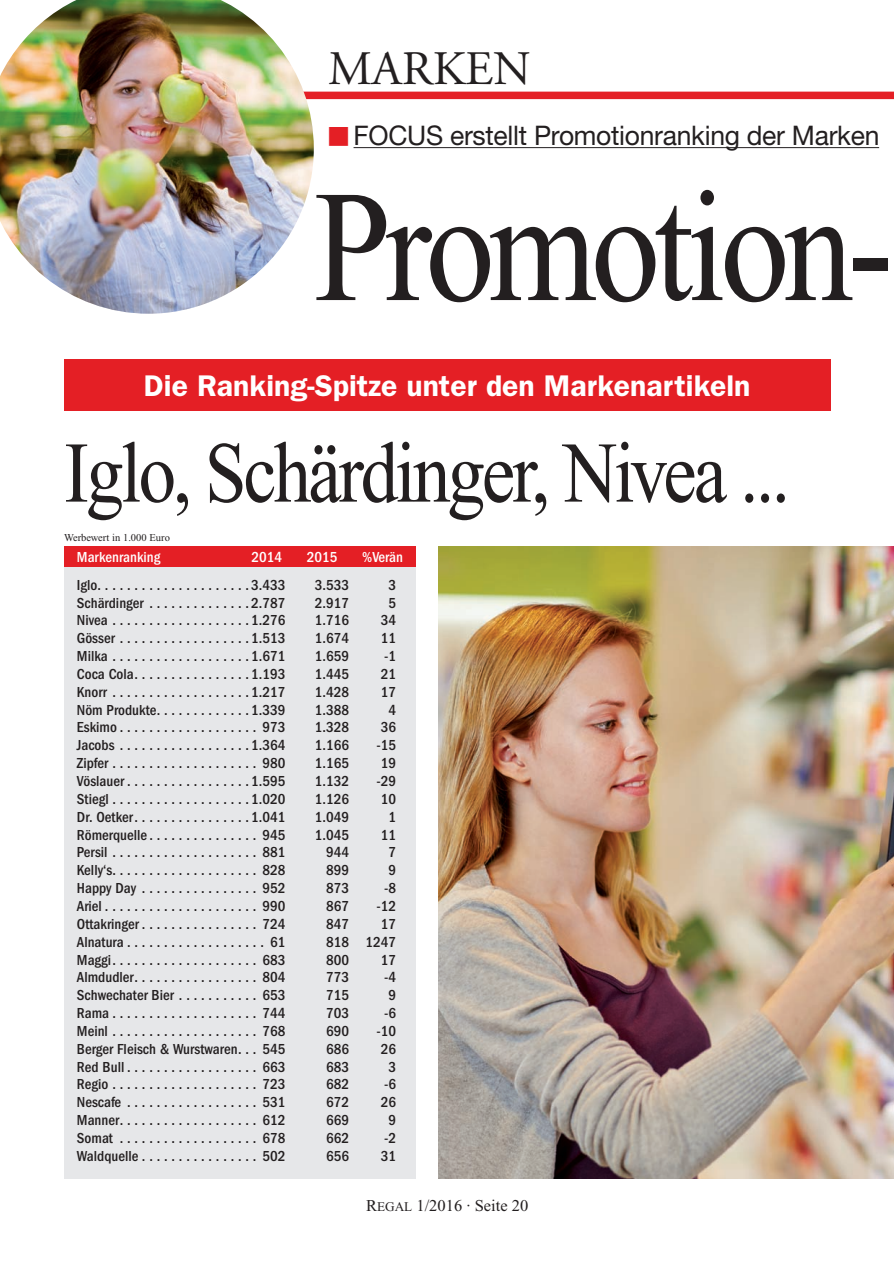
<style>
.page{position:relative;width:894px;height:1264px;background:#fff}
.page>*{position:absolute;margin:0;border:0;box-sizing:border-box;transform-origin:0 0}
.Bildunterschrift_fra{font:158.7px "Times New Roman";letter-spacing:-.04em;color:#231f20;scale:.87 1}
.Bildunterschrift_fra-2{font:86.25px "Times New Roman";letter-spacing:-.04em;color:#231f20;scale:.87 1}
.t1{font:48px "Adobe Garamond Pro";color:#231f20}
.Fliesstext_Times_NR{font:600 30px "ITC Franklin Gothic Std";color:#fff}
.VORSPANN_helvetica_5{font:27px "Helvetica Neue LT Std";letter-spacing:-.01em;color:#231f20}
.t2{font:16.5px "Times New Roman";color:#231f20}
.Fliesstext_Times_NR-2{font:500 condensed 15px "ITC Franklin Gothic Std";color:#231f20}
.Fliesstext_Times_NR-3{font:500 condensed 15px "ITC Franklin Gothic Std";color:#fff}
.Fliesstext_Times_NR-4{font:10.5px "Times New Roman";color:#231f20}
.s1{font-family:"Times New Roman PS SC800";font-size:13.2px}
</style>
<div class="page">
<div style="left:0;top:92px;width:893px;height:7px;background:#e41f25"></div>
<hr style="left:353px;top:147px;width:525px;height:1px;background:#231f20">
<img style="left:0;top:0;width:313px;height:314px">
<div style="left:64px;top:360px;width:765px;height:51px;background:#e41f25"></div>
<img style="left:438px;top:546px;width:455px;height:632px">
<div style="left:64px;top:566px;width:351px;height:612px;background:#e6e7e9"></div>
<div style="left:64px;top:546px;width:351px;height:20px;background:#e41f25"></div>
<p class="t1" style="left:328px;top:40px;width:204px">MARKEN</p>
<p class="VORSPANN_helvetica_5" style="left:353px;top:119px;width:527px">FOCUS erstellt Promotionranking der Marken</p>
<p class="Bildunterschrift_fra" style="left:313px;top:161px;width:667px">Promotion-</p>
<p class="Fliesstext_Times_NR" style="left:144px;top:367px;width:607px">Die Ranking-Spitze unter den Markenartikeln</p>
<p class="Bildunterschrift_fra-2" style="left:64px;top:426px;width:835px">Iglo, Schärdinger, Nivea ...</p>
<p class="Fliesstext_Times_NR-4" style="left:64px;top:531px;width:107px">Werbewert in 1.000 Euro</p>
<p class="Fliesstext_Times_NR-3" style="left:77px;top:548px;width:85px">Markenranking</p>
<p class="Fliesstext_Times_NR-3" style="left:251px;top:548px;width:32px">2014</p>
<p class="Fliesstext_Times_NR-3" style="left:306px;top:548px;width:32px">2015</p>
<p class="Fliesstext_Times_NR-3" style="left:362px;top:548px;width:42px">%Verän</p>
<p class="Fliesstext_Times_NR-2" style="left:77px;top:576px;width:210px">Iglo . . . . . . . . . . . . . . . . . . . . 3.433</p>
<p class="Fliesstext_Times_NR-2" style="left:315px;top:576px;width:36px">3.533</p>
<p class="Fliesstext_Times_NR-2" style="left:388px;top:576px;width:9px">3</p>
<p class="Fliesstext_Times_NR-2" style="left:77px;top:594px;width:210px">Schärdinger . . . . . . . . . . . . . 2.787</p>
<p class="Fliesstext_Times_NR-2" style="left:315px;top:594px;width:36px">2.917</p>
<p class="Fliesstext_Times_NR-2" style="left:388px;top:594px;width:9px">5</p>
<p class="Fliesstext_Times_NR-2" style="left:77px;top:612px;width:210px">Nivea . . . . . . . . . . . . . . . . . . 1.276</p>
<p class="Fliesstext_Times_NR-2" style="left:315px;top:612px;width:36px">1.716</p>
<p class="Fliesstext_Times_NR-2" style="left:380px;top:612px;width:17px">34</p>
<p class="Fliesstext_Times_NR-2" style="left:77px;top:630px;width:210px">Gösser . . . . . . . . . . . . . . . . . 1.513</p>
<p class="Fliesstext_Times_NR-2" style="left:315px;top:630px;width:36px">1.674</p>
<p class="Fliesstext_Times_NR-2" style="left:380px;top:630px;width:17px">11</p>
<p class="Fliesstext_Times_NR-2" style="left:77px;top:647px;width:210px">Milka . . . . . . . . . . . . . . . . . . 1.671</p>
<p class="Fliesstext_Times_NR-2" style="left:315px;top:647px;width:36px">1.659</p>
<p class="Fliesstext_Times_NR-2" style="left:384px;top:647px;width:14px">-1</p>
<p class="Fliesstext_Times_NR-2" style="left:77px;top:665px;width:210px">Coca Cola . . . . . . . . . . . . . . . 1.193</p>
<p class="Fliesstext_Times_NR-2" style="left:315px;top:665px;width:36px">1.445</p>
<p class="Fliesstext_Times_NR-2" style="left:380px;top:665px;width:17px">21</p>
<p class="Fliesstext_Times_NR-2" style="left:77px;top:683px;width:210px">Knorr . . . . . . . . . . . . . . . . . . 1.217</p>
<p class="Fliesstext_Times_NR-2" style="left:315px;top:683px;width:36px">1.428</p>
<p class="Fliesstext_Times_NR-2" style="left:380px;top:683px;width:17px">17</p>
<p class="Fliesstext_Times_NR-2" style="left:77px;top:701px;width:210px">Nöm Produkte . . . . . . . . . . . . 1.339</p>
<p class="Fliesstext_Times_NR-2" style="left:315px;top:701px;width:36px">1.388</p>
<p class="Fliesstext_Times_NR-2" style="left:388px;top:701px;width:9px">4</p>
<p class="Fliesstext_Times_NR-2" style="left:77px;top:719px;width:210px">Eskimo . . . . . . . . . . . . . . . . . . . 973</p>
<p class="Fliesstext_Times_NR-2" style="left:315px;top:719px;width:36px">1.328</p>
<p class="Fliesstext_Times_NR-2" style="left:380px;top:719px;width:17px">36</p>
<p class="Fliesstext_Times_NR-2" style="left:77px;top:737px;width:210px">Jacobs . . . . . . . . . . . . . . . . . 1.364</p>
<p class="Fliesstext_Times_NR-2" style="left:315px;top:737px;width:36px">1.166</p>
<p class="Fliesstext_Times_NR-2" style="left:376px;top:737px;width:21px">-15</p>
<p class="Fliesstext_Times_NR-2" style="left:77px;top:754px;width:210px">Zipfer . . . . . . . . . . . . . . . . . . . . 980</p>
<p class="Fliesstext_Times_NR-2" style="left:315px;top:754px;width:36px">1.165</p>
<p class="Fliesstext_Times_NR-2" style="left:380px;top:754px;width:17px">19</p>
<p class="Fliesstext_Times_NR-2" style="left:77px;top:772px;width:210px">Vöslauer . . . . . . . . . . . . . . . . 1.595</p>
<p class="Fliesstext_Times_NR-2" style="left:315px;top:772px;width:36px">1.132</p>
<p class="Fliesstext_Times_NR-2" style="left:376px;top:772px;width:21px">-29</p>
<p class="Fliesstext_Times_NR-2" style="left:77px;top:790px;width:210px">Stiegl . . . . . . . . . . . . . . . . . . 1.020</p>
<p class="Fliesstext_Times_NR-2" style="left:315px;top:790px;width:36px">1.126</p>
<p class="Fliesstext_Times_NR-2" style="left:380px;top:790px;width:17px">10</p>
<p class="Fliesstext_Times_NR-2" style="left:77px;top:808px;width:210px">Dr. Oetker . . . . . . . . . . . . . . . 1.041</p>
<p class="Fliesstext_Times_NR-2" style="left:315px;top:808px;width:36px">1.049</p>
<p class="Fliesstext_Times_NR-2" style="left:388px;top:808px;width:9px">1</p>
<p class="Fliesstext_Times_NR-2" style="left:77px;top:826px;width:210px">Römerquelle . . . . . . . . . . . . . . . 945</p>
<p class="Fliesstext_Times_NR-2" style="left:315px;top:826px;width:36px">1.045</p>
<p class="Fliesstext_Times_NR-2" style="left:380px;top:826px;width:17px">11</p>
<p class="Fliesstext_Times_NR-2" style="left:77px;top:844px;width:210px">Persil . . . . . . . . . . . . . . . . . . . . 881</p>
<p class="Fliesstext_Times_NR-2" style="left:326px;top:844px;width:25px">944</p>
<p class="Fliesstext_Times_NR-2" style="left:388px;top:844px;width:9px">7</p>
<p class="Fliesstext_Times_NR-2" style="left:77px;top:861px;width:210px">Kelly‘s . . . . . . . . . . . . . . . . . . . . 828</p>
<p class="Fliesstext_Times_NR-2" style="left:326px;top:861px;width:25px">899</p>
<p class="Fliesstext_Times_NR-2" style="left:388px;top:861px;width:9px">9</p>
<p class="Fliesstext_Times_NR-2" style="left:77px;top:879px;width:210px">Happy Day . . . . . . . . . . . . . . . . 952</p>
<p class="Fliesstext_Times_NR-2" style="left:326px;top:879px;width:25px">873</p>
<p class="Fliesstext_Times_NR-2" style="left:384px;top:879px;width:14px">-8</p>
<p class="Fliesstext_Times_NR-2" style="left:77px;top:897px;width:210px">Ariel . . . . . . . . . . . . . . . . . . . . . 990</p>
<p class="Fliesstext_Times_NR-2" style="left:326px;top:897px;width:25px">867</p>
<p class="Fliesstext_Times_NR-2" style="left:376px;top:897px;width:21px">-12</p>
<p class="Fliesstext_Times_NR-2" style="left:77px;top:915px;width:210px">Ottakringer . . . . . . . . . . . . . . . . 724</p>
<p class="Fliesstext_Times_NR-2" style="left:326px;top:915px;width:25px">847</p>
<p class="Fliesstext_Times_NR-2" style="left:380px;top:915px;width:17px">17</p>
<p class="Fliesstext_Times_NR-2" style="left:77px;top:933px;width:210px">Alnatura . . . . . . . . . . . . . . . . . . . 61</p>
<p class="Fliesstext_Times_NR-2" style="left:326px;top:933px;width:71px">818 1247</p>
<p class="Fliesstext_Times_NR-2" style="left:77px;top:951px;width:210px">Maggi . . . . . . . . . . . . . . . . . . . . 683</p>
<p class="Fliesstext_Times_NR-2" style="left:326px;top:951px;width:25px">800</p>
<p class="Fliesstext_Times_NR-2" style="left:380px;top:951px;width:17px">17</p>
<p class="Fliesstext_Times_NR-2" style="left:77px;top:968px;width:210px">Almdudler . . . . . . . . . . . . . . . . . 804</p>
<p class="Fliesstext_Times_NR-2" style="left:326px;top:968px;width:25px">773</p>
<p class="Fliesstext_Times_NR-2" style="left:384px;top:968px;width:14px">-4</p>
<p class="Fliesstext_Times_NR-2" style="left:77px;top:986px;width:210px">Schwechater Bier . . . . . . . . . . . 653</p>
<p class="Fliesstext_Times_NR-2" style="left:326px;top:986px;width:25px">715</p>
<p class="Fliesstext_Times_NR-2" style="left:388px;top:986px;width:9px">9</p>
<p class="Fliesstext_Times_NR-2" style="left:77px;top:1004px;width:210px">Rama . . . . . . . . . . . . . . . . . . . . 744</p>
<p class="Fliesstext_Times_NR-2" style="left:326px;top:1004px;width:25px">703</p>
<p class="Fliesstext_Times_NR-2" style="left:384px;top:1004px;width:14px">-6</p>
<p class="Fliesstext_Times_NR-2" style="left:77px;top:1022px;width:210px">Meinl . . . . . . . . . . . . . . . . . . . . 768</p>
<p class="Fliesstext_Times_NR-2" style="left:326px;top:1022px;width:25px">690</p>
<p class="Fliesstext_Times_NR-2" style="left:376px;top:1022px;width:21px">-10</p>
<p class="Fliesstext_Times_NR-2" style="left:77px;top:1040px;width:210px">Berger Fleisch &amp; Wurstwaren . . . 545</p>
<p class="Fliesstext_Times_NR-2" style="left:326px;top:1040px;width:25px">686</p>
<p class="Fliesstext_Times_NR-2" style="left:380px;top:1040px;width:17px">26</p>
<p class="Fliesstext_Times_NR-2" style="left:77px;top:1058px;width:210px">Red Bull . . . . . . . . . . . . . . . . . . 663</p>
<p class="Fliesstext_Times_NR-2" style="left:326px;top:1058px;width:25px">683</p>
<p class="Fliesstext_Times_NR-2" style="left:388px;top:1058px;width:9px">3</p>
<p class="Fliesstext_Times_NR-2" style="left:77px;top:1076px;width:210px">Regio . . . . . . . . . . . . . . . . . . . . 723</p>
<p class="Fliesstext_Times_NR-2" style="left:326px;top:1076px;width:25px">682</p>
<p class="Fliesstext_Times_NR-2" style="left:384px;top:1076px;width:14px">-6</p>
<p class="Fliesstext_Times_NR-2" style="left:77px;top:1093px;width:210px">Nescafe . . . . . . . . . . . . . . . . . . 531</p>
<p class="Fliesstext_Times_NR-2" style="left:326px;top:1093px;width:25px">672</p>
<p class="Fliesstext_Times_NR-2" style="left:380px;top:1093px;width:17px">26</p>
<p class="Fliesstext_Times_NR-2" style="left:77px;top:1111px;width:210px">Manner . . . . . . . . . . . . . . . . . . . 612</p>
<p class="Fliesstext_Times_NR-2" style="left:326px;top:1111px;width:25px">669</p>
<p class="Fliesstext_Times_NR-2" style="left:388px;top:1111px;width:9px">9</p>
<p class="Fliesstext_Times_NR-2" style="left:77px;top:1129px;width:210px">Somat . . . . . . . . . . . . . . . . . . . 678</p>
<p class="Fliesstext_Times_NR-2" style="left:326px;top:1129px;width:25px">662</p>
<p class="Fliesstext_Times_NR-2" style="left:384px;top:1129px;width:14px">-2</p>
<p class="Fliesstext_Times_NR-2" style="left:77px;top:1147px;width:210px">Waldquelle . . . . . . . . . . . . . . . . 502</p>
<p class="Fliesstext_Times_NR-2" style="left:326px;top:1147px;width:25px">656</p>
<p class="Fliesstext_Times_NR-2" style="left:380px;top:1147px;width:17px">31</p>
<p class="t2" style="left:366px;top:1196px;width:164px">R<span class="s1">egal</span> 1/2016 · Seite 20</p>
</div>
